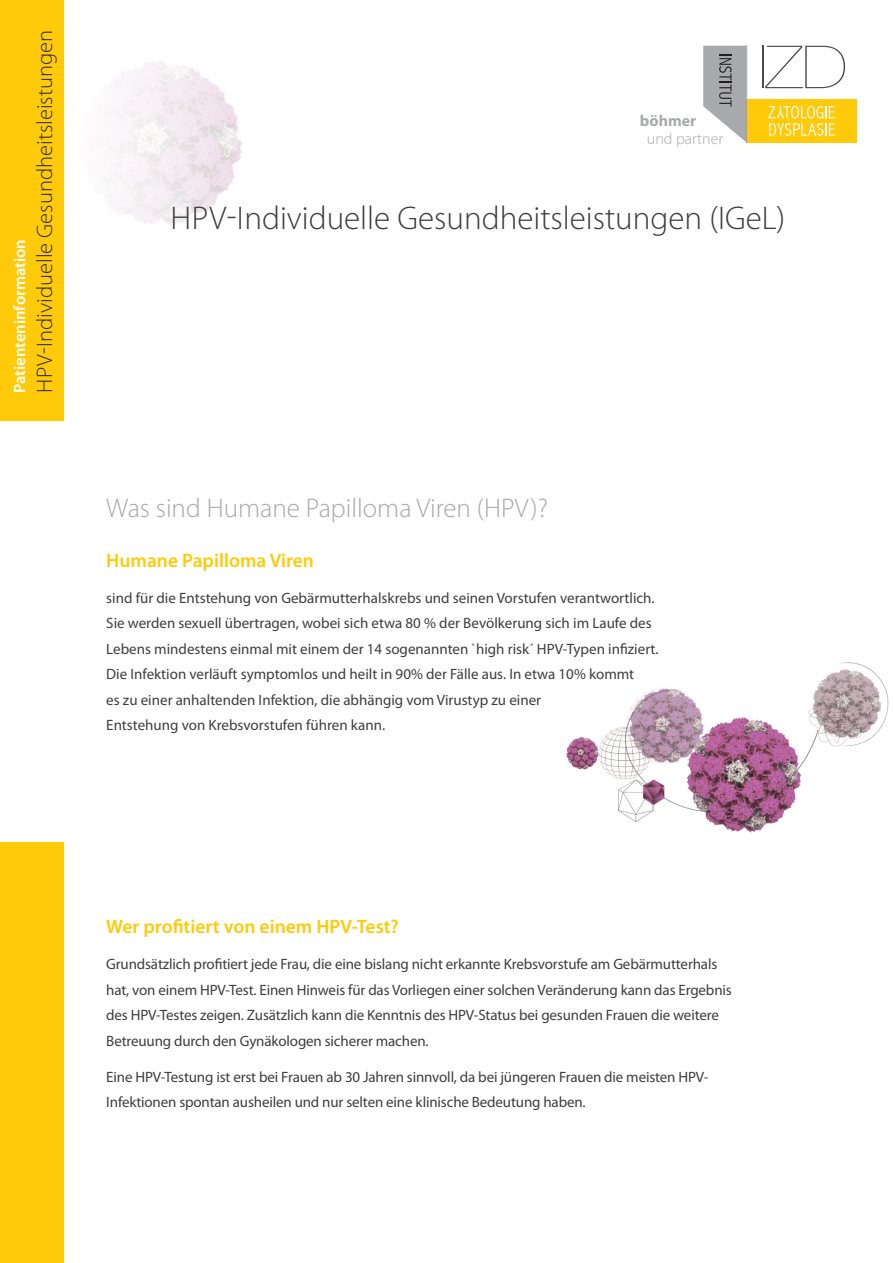
<style>
.page{position:relative;width:893px;height:1263px;background:#fff}
.page>*{position:absolute;margin:0;border:0;box-sizing:border-box;transform-origin:0 0}
.t1{font:300 33px "Myriad Pro";color:#3e3e3f}
.t2{font:300 27px "Myriad Pro";color:#a8a9ad}
.t3{font:300 22.5px "Myriad Pro";color:#312f30}
.t4{font:600 19.5px "Myriad Pro";color:#feca0a}
.t5{font:600 16.5px "Myriad Pro";color:#fff}
.t6{font:300 15.9px "Myriad Pro";color:#a8a9ad}
.t7{font:700 15.9px "Myriad Pro";color:#a8a9ad}
.t8{font:15px/25.5px "Myriad Pro";letter-spacing:-.01em;color:#3e3e3f}
</style>
<div class="page">
<img style="left:110px;top:61px;width:133px;height:164px">
<img style="left:566px;top:662px;width:323px;height:171px">
<hr style="left:762px;top:46px;width:1px;height:42px;background:#4b4c4d">
<svg style="left:765px;top:46px;width:80px;height:42px"></svg>
<div style="left:746px;top:99px;width:110px;height:43px;background:#feca0a"></div>
<svg style="left:768px;top:106px;width:67px;height:30px"></svg>
<img style="left:746px;top:46px;width:3px;height:96px">
<svg style="left:703px;top:46px;width:43px;height:96px"></svg>
<div style="left:0;top:842px;width:64px;height:421px;background:#feca0a"></div>
<div style="left:0;top:0;width:64px;height:421px;background:#feca0a"></div>
<p class="t5" style="left:9px;top:393px;width:155px;rotate:-90deg">Patienteninformation</p>
<h3 class="t3" style="left:32px;top:393px;width:364px;rotate:-90deg">HPV-Individuelle Gesundheitsleistungen</h3>
<p class="t7" style="left:640px;top:111px;width:58px">böhmer</p>
<p class="t6" style="left:647px;top:130px;width:78px">und partner</p>
<h1 class="t1" style="left:170px;top:200px;width:616px">HPV-Individuelle Gesundheitsleistungen (IGeL)</h1>
<h2 class="t2" style="left:106px;top:493px;width:443px">Was sind Humane Papilloma Viren (HPV)?</h2>
<h3 class="t4" style="left:106px;top:547px;width:209px">Humane Papilloma Viren</h3>
<p class="t8" style="left:106px;top:584px;width:554px">sind für die Entstehung von Gebärmutterhalskrebs und seinen Vorstufen verantwortlich.<br>Sie werden sexuell übertragen, wobei sich etwa 80 % der Bevölkerung sich im Laufe des Lebens mindestens einmal mit einem der 14 sogenannten `high risk´ HPV-Typen infiziert.<br>Die Infektion verläuft symptomlos und heilt in 90% der Fälle aus. In etwa 10% kommt<br>es zu einer anhaltenden Infektion, die abhängig vom Virustyp zu einer<br>Entstehung von Krebsvorstufen führen kann.</p>
<h3 class="t4" style="left:106px;top:914px;width:294px">Wer profitiert von einem HPV-Test?</h3>
<p class="t8" style="left:106px;top:951px;width:627px">Grundsätzlich profitiert jede Frau, die eine bislang nicht erkannte Krebsvorstufe am Gebärmutterhals hat, von einem HPV-Test. Einen Hinweis für das Vorliegen einer solchen Veränderung kann das Ergebnis des HPV-Testes zeigen. Zusätzlich kann die Kenntnis des HPV-Status bei gesunden Frauen die weitere Betreuung durch den Gynäkologen sicherer machen.</p>
<p class="t8" style="left:106px;top:1064px;width:604px">Eine HPV-Testung ist erst bei Frauen ab 30 Jahren sinnvoll, da bei jüngeren Frauen die meisten HPV-<br>Infektionen spontan ausheilen und nur selten eine klinische Bedeutung haben.</p>
</div>
